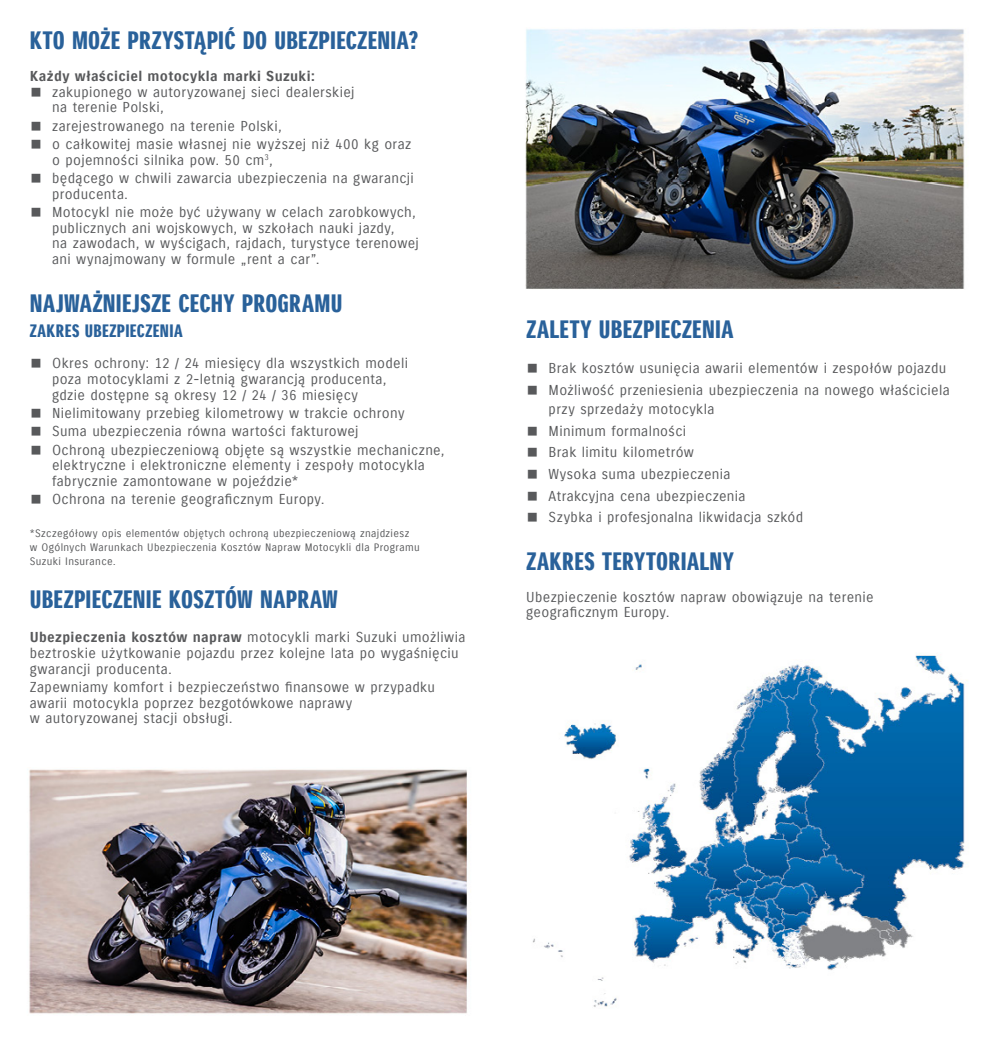
<style>
.page{position:relative;width:993px;height:1042px;background:#fff}
.page>*{position:absolute;margin:0;border:0;box-sizing:border-box;transform-origin:0 0}
.t1{font:24.5px "Suzuki PRO Headline";letter-spacing:.015em;color:#29619a}
.t2{font:17.5px "Suzuki PRO Headline";letter-spacing:.025em;color:#29619a}
.t3{font:14px/15.8px "Suzuki PRO Regular";letter-spacing:.025em;color:#58595b}
.t4{font:14px "Suzuki PRO Bold";letter-spacing:.025em;color:#58595b}
.t5{font:10.5px/14px "Suzuki PRO Regular";letter-spacing:.035em;color:#58595b}
.s1{font-family:"Kia L"}
.s2{font-family:"Suzuki PRO Bold"}
</style>
<div class="page">
<img style="left:29px;top:29px;width:938px;height:985px">
<h1 class="t1" style="left:30px;top:26px;width:389px">KTO MOŻE PRZYSTĄPIĆ DO UBEZPIECZENIA?</h1>
<p class="t4" style="left:30px;top:67px;width:286px">Każdy właściciel motocykla marki Suzuki:</p>
<p class="t3" style="left:52px;top:84px;width:304px;text-indent:-22px"><span class="s1">■</span> zakupionego w autoryzowanej sieci dealerskiej na terenie Polski,</p>
<p class="t3" style="left:30px;top:118px;width:253px"><span class="s1">■</span> zarejestrowanego na terenie Polski,</p>
<p class="t3" style="left:52px;top:136px;width:361px;text-indent:-22px"><span class="s1">■</span> o całkowitej masie własnej nie wyższej niż 400 kg oraz o pojemności silnika pow. 50 cm<sup>3</sup>,</p>
<p class="t3" style="left:52px;top:170px;width:363px;text-indent:-22px"><span class="s1">■</span> będącego w chwili zawarcia ubezpieczenia na gwarancji producenta.</p>
<p class="t3" style="left:52px;top:204px;width:368px;text-indent:-22px"><span class="s1">■</span> Motocykl nie może być używany w celach zarobkowych, publicznych ani wojskowych, w szkołach nauki jazdy,<br>na zawodach, w wyścigach, rajdach, turystyce terenowej ani wynajmowany w formule „rent a car”.</p>
<h1 class="t1" style="left:30px;top:288px;width:314px">NAJWAŻNIEJSZE CECHY PROGRAMU</h1>
<p class="t2" style="left:30px;top:320px;width:154px">ZAKRES UBEZPIECZENIA</p>
<p class="t3" style="left:52px;top:356px;width:357px;text-indent:-22px"><span class="s1">■</span> Okres ochrony: 12 / 24 miesięcy dla wszystkich modeli poza motocyklami z 2-letnią gwarancją producenta, gdzie dostępne są okresy 12 / 24 / 36 miesięcy</p>
<p class="t3" style="left:30px;top:405px;width:376px"><span class="s1">■</span> Nielimitowany przebieg kilometrowy w trakcie ochrony</p>
<p class="t3" style="left:30px;top:424px;width:330px"><span class="s1">■</span> Suma ubezpieczenia równa wartości fakturowej</p>
<p class="t3" style="left:52px;top:442px;width:393px;text-indent:-22px"><span class="s1">■</span> Ochroną ubezpieczeniową objęte są wszystkie mechaniczne, elektryczne i elektroniczne elementy i zespoły motocykla fabrycznie zamontowane w pojeździe*</p>
<p class="t3" style="left:30px;top:492px;width:296px"><span class="s1">■</span> Ochrona na terenie geograficznym Europy.</p>
<p class="t5" style="left:30px;top:526px;width:391px">*Szczegółowy opis elementów objętych ochroną ubezpieczeniową znajdziesz<br>w Ogólnych Warunkach Ubezpieczenia Kosztów Napraw Motocykli dla Programu<br>Suzuki Insurance.</p>
<h1 class="t1" style="left:30px;top:584px;width:309px">UBEZPIECZENIE KOSZTÓW NAPRAW</h1>
<p class="t3" style="left:30px;top:629px;width:437px"><span class="s2">Ubezpieczenia kosztów napraw</span> motocykli marki Suzuki umożliwia beztroskie użytkowanie pojazdu przez kolejne lata po wygaśnięciu gwarancji producenta.</p>
<p class="t3" style="left:30px;top:679px;width:406px">Zapewniamy komfort i bezpieczeństwo finansowe w przypadku awarii motocykla poprzez bezgotówkowe naprawy<br>w autoryzowanej stacji obsługi.</p>
<h1 class="t1" style="left:526px;top:314px;width:208px">ZALETY UBEZPIECZENIA</h1>
<p class="t3" style="left:526px;top:360px;width:421px"><span class="s1">■</span> Brak kosztów usunięcia awarii elementów i zespołów pojazdu</p>
<p class="t3" style="left:548px;top:380px;width:402px;line-height:19.2px;text-indent:-22px"><span class="s1">■</span> Możliwość przeniesienia ubezpieczenia na nowego właściciela przy sprzedaży motocykla</p>
<p class="t3" style="left:526px;top:423px;width:161px"><span class="s1">■</span> Minimum formalności</p>
<p class="t3" style="left:526px;top:444px;width:169px"><span class="s1">■</span> Brak limitu kilometrów</p>
<p class="t3" style="left:526px;top:466px;width:206px"><span class="s1">■</span> Wysoka suma ubezpieczenia</p>
<p class="t3" style="left:526px;top:488px;width:221px"><span class="s1">■</span> Atrakcyjna cena ubezpieczenia</p>
<p class="t3" style="left:526px;top:510px;width:278px"><span class="s1">■</span> Szybka i profesjonalna likwidacja szkód</p>
<h1 class="t1" style="left:526px;top:546px;width:209px">ZAKRES TERYTORIALNY</h1>
<p class="t3" style="left:526px;top:589px;width:348px">Ubezpieczenie kosztów napraw obowiązuje na terenie geograficznym Europy.</p>
</div>
